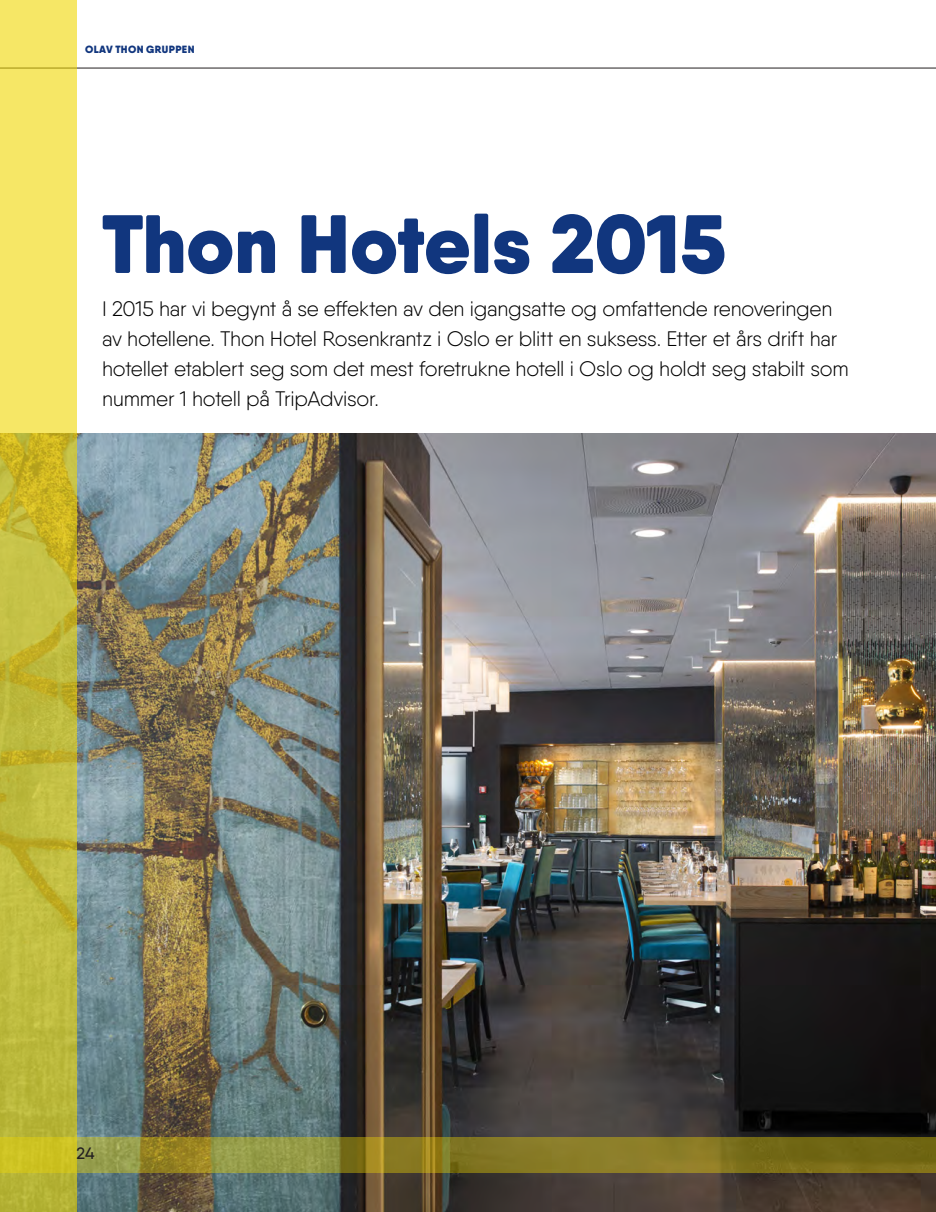
<style>
.page{position:relative;width:936px;height:1212px;background:#fff}
.page>*{position:absolute;margin:0;border:0;box-sizing:border-box;transform-origin:0 0}
.t1{font:900 82.5px "Qanelas Soft";letter-spacing:-.005em;color:#11367e}
.Tekst__Årsrapport{font:300 21px/30px "Qanelas Soft";letter-spacing:-.01em;color:#000}
.t2{font:500 16.5px "Qanelas Soft";color:#231f20}
.t3{font:900 10.5px "Qanelas Soft";letter-spacing:.035em;color:#11367e}
</style>
<div class="page">
<hr style="left:0;top:68px;width:935px;height:1px;background:#231f20">
<img style="left:77px;top:434px;width:858px;height:778px">
<svg style="left:0;top:0;width:77px;height:1212px"></svg>
<svg style="left:0;top:1137px;width:935px;height:35px"></svg>
<p class="t3" style="left:85px;top:42px;width:111px">OLAV THON GRUPPEN</p>
<p class="t1" style="left:102px;top:191px;width:625px">Thon Hotels 2015</p>
<p class="Tekst__Årsrapport" style="left:102px;top:294px;width:748px">I 2015 har vi begynt å se effekten av den igangsatte og omfattende renoveringen av hotellene. Thon Hotel Rosenkrantz i Oslo er blitt en suksess. Etter et års drift har hotellet etablert seg som det mest foretrukne hotell i Oslo og holdt seg stabilt som nummer 1 hotell på TripAdvisor.</p>
<p class="t2" style="left:77px;top:1143px;width:20px">24</p>
</div>
